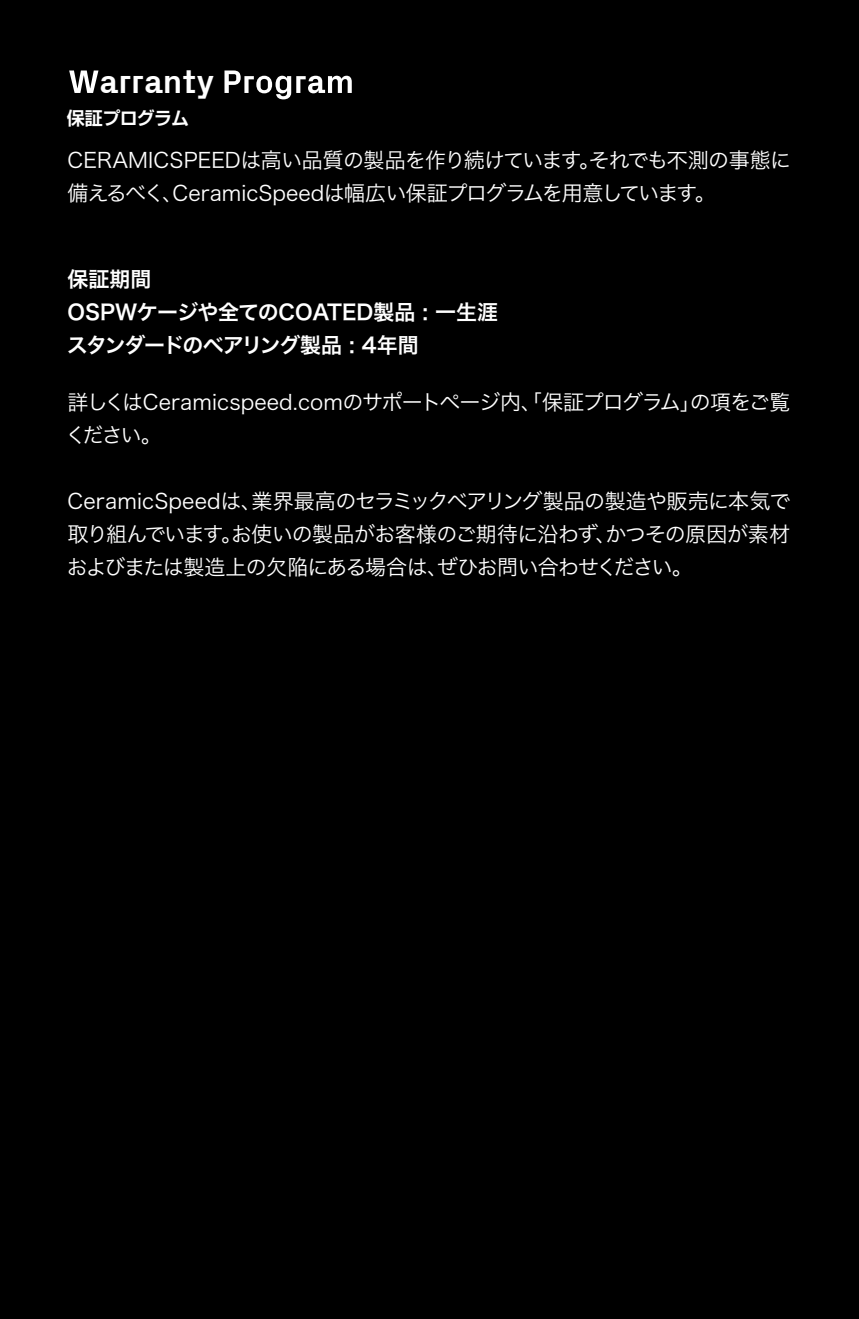
<style>
.page{position:relative;width:859px;height:1319px;background:#fff}
.page>*{position:absolute;margin:0;border:0;box-sizing:border-box;transform-origin:0 0}
.t1{font:700 33px "Px Grotesk";color:#fff}
.t2{font:21px/33px "Hira Kaku Pro W3";letter-spacing:-.03em;color:#fff}
.t3{font:21px/33px "Hira Kaku Pro W6";letter-spacing:-.02em;color:#fff}
.t4{font:21px/33px "Hira Kaku Pro W3";letter-spacing:-.05em;color:#fff}
.t5{font:700 18px "Shin Go Pro De";letter-spacing:-.035em;color:#fff}
</style>
<div class="page">
<div style="left:0;top:0;width:859px;height:1318px;background:#000"></div>
<svg style="left:69px;top:70px;width:29px;height:23px"></svg>
<svg style="left:224px;top:70px;width:128px;height:29px"></svg>
<h1 class="t1" style="left:100px;top:62px;width:116px">arranty</h1>
<p class="t5" style="left:67px;top:103px;width:124px">保証プログラム</p>
<p class="t2" style="left:67px;top:142px;width:725px">CERAMICSPEEDは高い品質の製品を作り続けていますそれでも不測の事態に</p>
<p class="t2" style="left:67px;top:142px;width:650px;text-indent:511px">。<br>備えるべく CeramicSpeedは幅広い保証プログラムを用意しています。</p>
<p class="t2" style="left:162px;top:175px;width:23px">、</p>
<p class="t3" style="left:67px;top:262px;width:433px">保証期間<br>OSPWケージや全てのCOATED製品 : 一生涯スタンダードのベアリング製品 4: 年間</p>
<p class="t2" style="left:67px;top:384px;width:724px">詳しくはCeramicspeed.comのサポートページ内、「保証プログラムの項をご覧</p>
<p class="t2" style="left:680px;top:384px;width:22px">」</p>
<p class="t2" style="left:65px;top:417px;width:98px">ください。</p>
<p class="t2" style="left:252px;top:483px;width:540px">業界最高のセラミックベアリング製品の製造や販売に本気で</p>
<p class="t2" style="left:67px;top:483px;width:724px">CeramicSpeedは、<br>取り組んでいますお使いの製品がお客様のご期待に沿わずかつその原因が素材</p>
<p class="t4" style="left:67px;top:516px;width:628px;text-indent:154px">。<br>およびまたは製造上の欠陥にある場合はぜひお問い合わせください。</p>
<p class="t2" style="left:595px;top:516px;width:22px">、</p>
<p class="t2" style="left:427px;top:548px;width:22px">、</p>
</div>
